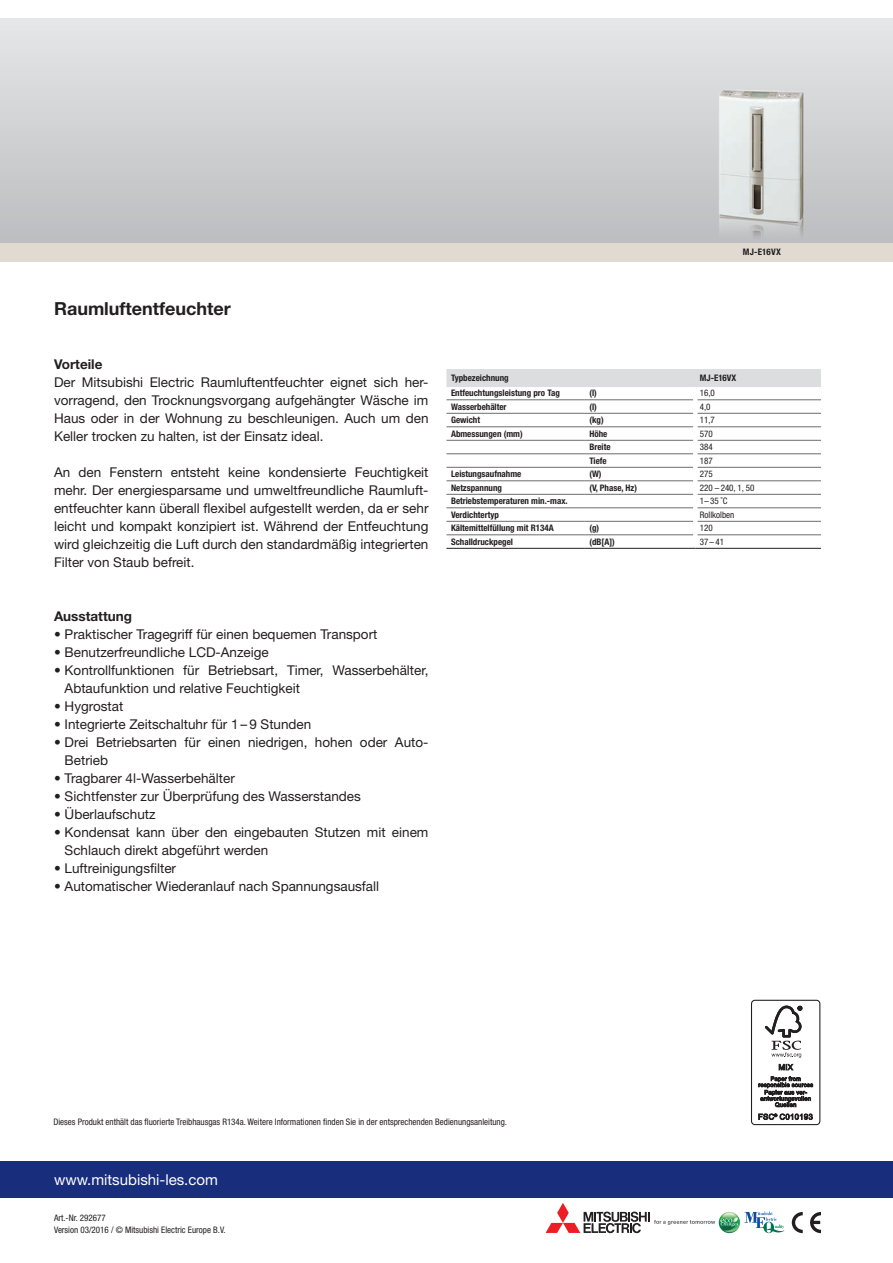
<style>
.page{position:relative;width:893px;height:1263px;background:#fff}
.page>*{position:absolute;margin:0;border:0;box-sizing:border-box;transform-origin:0 0}
.t1{font:700 18px "Helvetica Neue LT Pro";color:#231f20}
.t2{font:15px "Helvetica Neue LT Pro";color:#fff}
.t3{font:13.5px/18px "Helvetica Neue LT Pro";color:#231f20}
.t4{font:700 13.5px "Helvetica Neue LT Pro";color:#231f20}
.t5{font:700 condensed 9px "Helvetica Neue LT Pro";color:#231f20}
.t6{font:condensed 9px/12px "Helvetica Neue LT Pro";color:#231f20}
</style>
<div class="page">
<svg style="left:0;top:1197px;width:893px;height:1px"></svg>
<div style="left:0;top:1161px;width:893px;height:36px;background:#182d7c"></div>
<div style="left:0;top:18px;width:893px;height:225px;background:linear-gradient(to bottom,#e6e7e9,#bcbdc0)"></div>
<div style="left:0;top:243px;width:893px;height:18px;background:#e1dad1"></div>
<img style="left:703px;top:56px;width:118px;height:187px">
<div style="left:446px;top:369px;width:375px;height:18px;background:#dcdddf"></div>
<hr style="left:446px;top:413px;width:139px;height:1px;background:#6c6d70">
<hr style="left:585px;top:413px;width:108px;height:1px;background:#6c6d70">
<hr style="left:698px;top:413px;width:123px;height:1px;background:#6c6d70">
<hr style="left:446px;top:426px;width:139px;height:1px;background:#6c6d70">
<hr style="left:585px;top:426px;width:108px;height:1px;background:#6c6d70">
<hr style="left:698px;top:426px;width:123px;height:1px;background:#6c6d70">
<hr style="left:446px;top:440px;width:139px;height:1px;background:#6c6d70">
<hr style="left:585px;top:440px;width:108px;height:1px;background:#6c6d70">
<hr style="left:698px;top:440px;width:123px;height:1px;background:#6c6d70">
<hr style="left:446px;top:453px;width:139px;height:1px;background:#6c6d70">
<hr style="left:585px;top:453px;width:108px;height:1px;background:#6c6d70">
<hr style="left:698px;top:453px;width:123px;height:1px;background:#6c6d70">
<hr style="left:446px;top:467px;width:139px;height:1px;background:#6c6d70">
<hr style="left:585px;top:467px;width:108px;height:1px;background:#6c6d70">
<hr style="left:698px;top:467px;width:123px;height:1px;background:#6c6d70">
<hr style="left:446px;top:480px;width:139px;height:1px;background:#6c6d70">
<hr style="left:585px;top:480px;width:108px;height:1px;background:#6c6d70">
<hr style="left:698px;top:480px;width:123px;height:1px;background:#6c6d70">
<hr style="left:446px;top:494px;width:139px;height:1px;background:#6c6d70">
<hr style="left:585px;top:494px;width:108px;height:1px;background:#6c6d70">
<hr style="left:698px;top:494px;width:123px;height:1px;background:#6c6d70">
<hr style="left:446px;top:507px;width:139px;height:1px;background:#6c6d70">
<hr style="left:585px;top:507px;width:108px;height:1px;background:#6c6d70">
<hr style="left:698px;top:507px;width:123px;height:1px;background:#6c6d70">
<hr style="left:446px;top:521px;width:139px;height:1px;background:#6c6d70">
<hr style="left:585px;top:521px;width:108px;height:1px;background:#6c6d70">
<hr style="left:698px;top:521px;width:123px;height:1px;background:#6c6d70">
<hr style="left:446px;top:534px;width:139px;height:1px;background:#6c6d70">
<hr style="left:585px;top:534px;width:108px;height:1px;background:#6c6d70">
<hr style="left:698px;top:534px;width:123px;height:1px;background:#6c6d70">
<hr style="left:446px;top:399px;width:139px;height:1px;background:#6c6d70">
<hr style="left:585px;top:399px;width:108px;height:1px;background:#6c6d70">
<hr style="left:698px;top:399px;width:123px;height:1px;background:#6c6d70">
<hr style="left:446px;top:548px;width:139px;height:1px;background:#231f20">
<hr style="left:585px;top:548px;width:110px;height:1px;background:#231f20">
<hr style="left:695px;top:548px;width:126px;height:1px;background:#231f20">
<div style="left:751px;top:1000px;width:69px;height:125px;border:1px solid #231f20;border-radius:3px"></div>
<svg style="left:765px;top:1005px;width:37px;height:65px"></svg>
<svg style="left:758px;top:1076px;width:55px;height:31px"></svg>
<svg style="left:758px;top:1113px;width:55px;height:7px"></svg>
<svg style="left:744px;top:1211px;width:40px;height:22px"></svg>
<svg style="left:792px;top:1212px;width:11px;height:21px"></svg>
<svg style="left:810px;top:1212px;width:11px;height:21px"></svg>
<img style="left:719px;top:1212px;width:21px;height:21px;border-radius:11px">
<svg style="left:546px;top:1203px;width:192px;height:30px"></svg>
<h1 class="t1" style="left:54px;top:297px;width:178px">Raumluftentfeuchter</h1>
<p class="t4" style="left:54px;top:356px;width:50px">Vorteile</p>
<p class="t3" style="left:54px;top:373px;width:376px;text-align:justify">Der Mitsubishi Electric Raumluftentfeuchter eignet sich her&shy;vorragend, den Trocknungsvorgang aufgehängter Wäsche im Haus oder in der Wohnung zu beschleunigen. Auch um den Keller trocken zu halten, ist der Einsatz ideal.</p>
<p class="t3" style="left:54px;top:463px;width:376px;text-align:justify">An den Fenstern entsteht keine kondensierte Feuchtigkeit mehr. Der energiesparsame und umweltfreundliche Raumluft&shy;entfeuchter kann überall flexibel aufgestellt werden, da er sehr leicht und kompakt konzipiert ist. Während der Entfeuchtung wird gleichzeitig die Luft durch den standardmäßig integrierten Filter von Staub befreit.</p>
<p class="t4" style="left:54px;top:608px;width:80px">Ausstattung</p>
<p class="t3" style="left:54px;top:625px;width:325px">• Praktischer Tragegriff für einen bequemen Transport</p>
<p class="t3" style="left:54px;top:643px;width:216px">• Benutzerfreundliche LCD-Anzeige</p>
<p class="t3" style="left:65px;top:661px;width:365px;text-indent:-11px">• Kontrollfunktionen für Betriebsart, Timer, Wasserbehälter,<br>Abtaufunktion und relative Feuchtigkeit</p>
<p class="t3" style="left:54px;top:697px;width:71px">• Hygrostat</p>
<p class="t3" style="left:54px;top:715px;width:259px">• Integrierte Zeitschaltuhr für 1– 9 Stunden</p>
<p class="t3" style="left:65px;top:733px;width:365px;text-indent:-11px">• Drei Betriebsarten für einen niedrigen, hohen oder Auto-<br>Betrieb</p>
<p class="t3" style="left:54px;top:769px;width:182px">• Tragbarer 4l-Wasserbehälter</p>
<p class="t3" style="left:54px;top:787px;width:308px">• Sichtfenster zur Überprüfung des Wasserstandes</p>
<p class="t3" style="left:54px;top:805px;width:103px">• Überlaufschutz</p>
<p class="t3" style="left:65px;top:823px;width:365px;text-indent:-11px">• Kondensat kann über den eingebauten Stutzen mit einem<br>Schlauch direkt abgeführt werden</p>
<p class="t3" style="left:54px;top:859px;width:124px">• Luftreinigungsfilter</p>
<p class="t3" style="left:54px;top:877px;width:327px">• Automatischer Wiederanlauf nach Spannungsausfall</p>
<p class="t5" style="left:743px;top:247px;width:40px">MJ-E16VX</p>
<p class="t5" style="left:451px;top:373px;width:59px">Typbezeichnung</p>
<p class="t5" style="left:700px;top:373px;width:38px">MJ-E16VX</p>
<p class="t5" style="left:451px;top:388px;width:110px">Entfeuchtungsleistung pro Tag</p>
<p class="t5" style="left:589px;top:388px;width:9px">(l)</p>
<p class="t6" style="left:700px;top:387px;width:17px">16,0</p>
<p class="t5" style="left:451px;top:401px;width:57px">Wasserbehälter</p>
<p class="t5" style="left:589px;top:401px;width:9px">(l)</p>
<p class="t6" style="left:700px;top:400px;width:12px">4,0</p>
<p class="t5" style="left:451px;top:415px;width:30px">Gewicht</p>
<p class="t5" style="left:589px;top:415px;width:16px">(kg)</p>
<p class="t6" style="left:700px;top:414px;width:17px">11,7</p>
<p class="t5" style="left:451px;top:428px;width:73px">Abmessungen (mm)</p>
<p class="t5" style="left:589px;top:428px;width:19px">Höhe</p>
<p class="t6" style="left:700px;top:427px;width:14px">570</p>
<p class="t5" style="left:589px;top:442px;width:23px">Breite</p>
<p class="t6" style="left:700px;top:441px;width:14px">384</p>
<p class="t5" style="left:589px;top:455px;width:19px">Tiefe</p>
<p class="t6" style="left:700px;top:454px;width:14px">187</p>
<p class="t5" style="left:451px;top:469px;width:72px">Leistungsaufnahme</p>
<p class="t5" style="left:589px;top:469px;width:14px">(W)</p>
<p class="t6" style="left:700px;top:468px;width:14px">275</p>
<p class="t5" style="left:451px;top:482px;width:53px">Netzspannung</p>
<p class="t5" style="left:589px;top:482px;width:49px">(V, Phase, Hz)</p>
<p class="t6" style="left:700px;top:481px;width:56px">220 – 240, 1, 50</p>
<p class="t5" style="left:451px;top:496px;width:118px">Betriebstemperaturen min.-max.</p>
<p class="t6" style="left:700px;top:495px;width:29px">1– 35 ˚C</p>
<p class="t5" style="left:451px;top:509px;width:49px">Verdichtertyp</p>
<p class="t6" style="left:700px;top:508px;width:36px">Rollkolben</p>
<p class="t5" style="left:451px;top:523px;width:104px">Kältemittelfüllung mit R134A</p>
<p class="t5" style="left:589px;top:523px;width:11px">(g)</p>
<p class="t6" style="left:700px;top:522px;width:14px">120</p>
<p class="t5" style="left:451px;top:536px;width:64px">Schalldruckpegel</p>
<p class="t5" style="left:589px;top:536px;width:27px">(dB[A])</p>
<p class="t6" style="left:700px;top:535px;width:26px">37–41</p>
<p class="t6" style="left:53px;top:1116px;width:455px">Dieses Produkt enthält das fluorierte Treibhausgas R134a. Weitere Informationen finden Sie in der entsprechenden Bedienungsanleitung.</p>
<p class="t2" style="left:54px;top:1170px;width:165px">www.mitsubishi-les.com</p>
<p class="t6" style="left:54px;top:1212px;width:173px">Art.-Nr. 292677<br>Version 03/2016 / © Mitsubishi Electric Europe B.V.</p>
</div>
